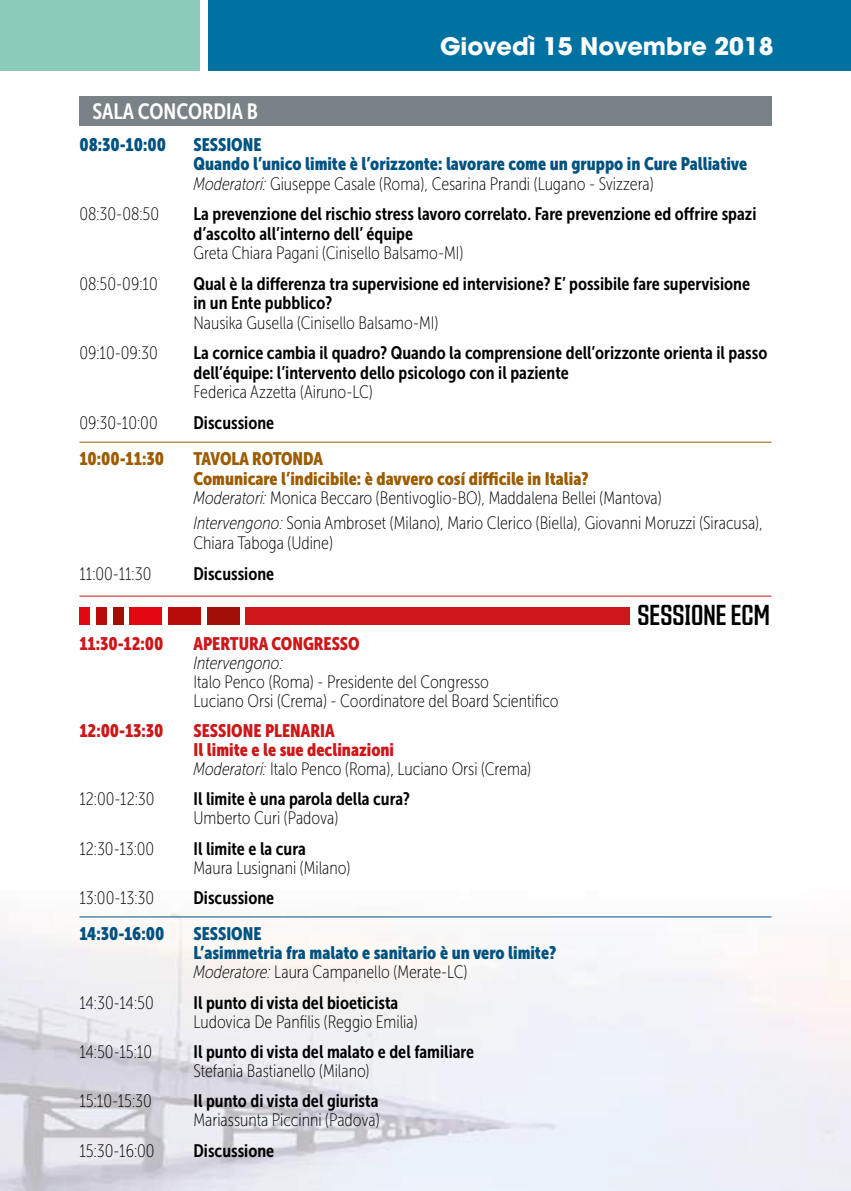
<style>
.page{position:relative;width:851px;height:1191px;background:#fff}
.page>*{position:absolute;margin:0;border:0;box-sizing:border-box;transform-origin:0 0}
.t1{font:28px "Countach";color:#000}
.t2{font:700 24px "Avant Garde";color:#fff}
.t3{font:22px "Museo Sans Cond 700";color:#fff}
.t4{font:18px/25px "Museo Sans Cond 100";color:#000}
.t5{font:18px/19.4px "Museo Sans Cond 700";color:#000}
.t6{font:18px/19.4px "Museo Sans Cond 900";color:#005280}
.t7{font:18px/19px "Museo Sans Cond 900";color:#cd171a}
.t8{font:18px/19.4px "Museo Sans Cond 900";color:#9c5c00}
.t9{font:italic 18px "Museo Sans Cond 100";color:#000}
.s1{font-style:italic}
</style>
<div class="page">
<img style="left:0;top:913px;width:850px;height:278px">
<div style="left:208px;top:0;width:642px;height:71px;background:#0072a1"></div>
<div style="left:0;top:0;width:200px;height:71px;background:#8bcbb9"></div>
<hr style="left:79px;top:442px;width:692px;height:1px;background:#9c5c00">
<hr style="left:79px;top:595px;width:692px;height:1px;background:#cd171a">
<hr style="left:79px;top:916px;width:692px;height:1px;background:#005280">
<div style="left:79px;top:97px;width:692px;height:29px;background:#798286"></div>
<div style="left:79px;top:607px;width:11px;height:18px;background:#e30613"></div>
<div style="left:245px;top:607px;width:384px;height:18px;background:#cd171a"></div>
<div style="left:96px;top:607px;width:11px;height:18px;background:#b70e0c"></div>
<div style="left:113px;top:607px;width:10px;height:18px;background:#a11007"></div>
<div style="left:129px;top:607px;width:33px;height:18px;background:#e30613"></div>
<div style="left:168px;top:607px;width:33px;height:18px;background:#b70e0c"></div>
<div style="left:206px;top:607px;width:33px;height:18px;background:#a11007"></div>
<h2 class="t2" style="left:440px;top:30px;width:335px">Giovedì 15 Novembre 2018</h2>
<p class="t3" style="left:92px;top:99px;width:167px">SALA CONCORDIA B</p>
<p class="t6" style="left:79px;top:135px;width:88px">08:30-10:00</p>
<p class="t6" style="left:193px;top:135px;width:555px">SESSIONE<br>Quando l’unico limite è l’orizzonte: lavorare come un gruppo in Cure Palliative</p>
<p class="t4" style="left:193px;top:171px;width:461px"><span class="s1">Moderatori:</span> Giuseppe Casale (Roma), Cesarina Prandi (Lugano - Svizzera)</p>
<p class="t4" style="left:79px;top:202px;width:81px">08:30-08:50</p>
<p class="t5" style="left:193px;top:204px;width:564px">La prevenzione del rischio stress lavoro correlato. Fare prevenzione ed offrire spazi d’ascolto all’interno dell’ équipe</p>
<p class="t4" style="left:193px;top:241px;width:271px">Greta Chiara Pagani (Cinisello Balsamo-MI)</p>
<p class="t4" style="left:79px;top:271px;width:80px">08:50-09:10</p>
<p class="t5" style="left:193px;top:274px;width:558px">Qual è la differenza tra supervisione ed intervisione? E’ possibile fare supervisione in un Ente pubblico?</p>
<p class="t4" style="left:193px;top:310px;width:246px">Nausika Gusella (Cinisello Balsamo-MI)</p>
<p class="t4" style="left:79px;top:341px;width:80px">09:10-09:30</p>
<p class="t5" style="left:193px;top:343px;width:575px">La cornice cambia il quadro? Quando la comprensione dell’orizzonte orienta il passo dell’équipe: l’intervento dello psicologo con il paziente</p>
<p class="t4" style="left:193px;top:380px;width:181px">Federica Azzetta (Airuno-LC)</p>
<p class="t4" style="left:79px;top:410px;width:80px">09:30-10:00</p>
<p class="t5" style="left:193px;top:413px;width:82px">Discussione</p>
<p class="t8" style="left:79px;top:449px;width:86px">10:00-11:30</p>
<p class="t8" style="left:193px;top:449px;width:397px">TAVOLA ROTONDA<br>Comunicare l’indicibile: è davvero cosí difficile in Italia?</p>
<p class="t4" style="left:193px;top:486px;width:570px"><span class="s1">Moderatori:</span> Monica Beccaro (Bentivoglio-BO), Maddalena Bellei (Mantova)<br><span class="s1">Intervengono:</span> Sonia Ambroset (Milano), Mario Clerico (Biella), Giovanni Moruzzi (Siracusa),</p>
<p class="t4" style="left:193px;top:530px;width:141px">Chiara Taboga (Udine)</p>
<p class="t4" style="left:79px;top:561px;width:73px">11:00-11:30</p>
<p class="t5" style="left:193px;top:564px;width:82px">Discussione</p>
<h1 class="t1" style="left:637px;top:597px;width:134px">SESSIONE ECM</h1>
<p class="t7" style="left:79px;top:634px;width:85px">11:30-12:00</p>
<p class="t7" style="left:193px;top:634px;width:168px">APERTURA CONGRESSO</p>
<p class="t9" style="left:193px;top:653px;width:91px">Intervengono:</p>
<p class="t4" style="left:193px;top:672px;width:366px;line-height:19px">Italo Penco (Roma) - Presidente del Congresso<br>Luciano Orsi (Crema) - Coordinatore del Board Scientifico</p>
<p class="t7" style="left:79px;top:721px;width:86px">12:00-13:30</p>
<p class="t7" style="left:193px;top:721px;width:202px">SESSIONE PLENARIA<br>Il limite e le sue declinazioni</p>
<p class="t4" style="left:193px;top:756px;width:339px"><span class="s1">Moderatori:</span> Italo Penco (Roma), Luciano Orsi (Crema)</p>
<p class="t4" style="left:79px;top:787px;width:76px">12:00-12:30</p>
<p class="t5" style="left:193px;top:789px;width:218px">Il limite è una parola della cura?</p>
<p class="t4" style="left:193px;top:806px;width:146px">Umberto Curi (Padova)</p>
<p class="t4" style="left:79px;top:836px;width:76px">12:30-13:00</p>
<p class="t5" style="left:193px;top:839px;width:114px">Il limite e la cura</p>
<p class="t4" style="left:193px;top:855px;width:158px">Maura Lusignani (Milano)</p>
<p class="t4" style="left:79px;top:885px;width:76px">13:00-13:30</p>
<p class="t5" style="left:193px;top:888px;width:82px">Discussione</p>
<p class="t6" style="left:79px;top:924px;width:86px">14:30-16:00</p>
<p class="t6" style="left:193px;top:924px;width:364px">SESSIONE<br>L’asimmetria fra malato e sanitario è un vero limite?</p>
<p class="t4" style="left:193px;top:959px;width:275px"><span class="s1">Moderatore:</span> Laura Campanello (Merate-LC)</p>
<p class="t4" style="left:79px;top:990px;width:76px">14:30-14:50</p>
<p class="t5" style="left:193px;top:992px;width:206px">Il punto di vista del bioeticista</p>
<p class="t4" style="left:193px;top:1009px;width:225px">Ludovica De Panfilis (Reggio Emilia)</p>
<p class="t4" style="left:79px;top:1039px;width:74px">14:50-15:10</p>
<p class="t5" style="left:193px;top:1042px;width:282px">Il punto di vista del malato e del familiare</p>
<p class="t4" style="left:193px;top:1058px;width:177px">Stefania Bastianello (Milano)</p>
<p class="t4" style="left:79px;top:1088px;width:74px">15:10-15:30</p>
<p class="t5" style="left:193px;top:1091px;width:186px">Il punto di vista del giurista</p>
<p class="t4" style="left:193px;top:1107px;width:187px">Mariassunta Piccinni (Padova)</p>
<p class="t4" style="left:79px;top:1138px;width:77px">15:30-16:00</p>
<p class="t5" style="left:193px;top:1141px;width:82px">Discussione</p>
</div>
